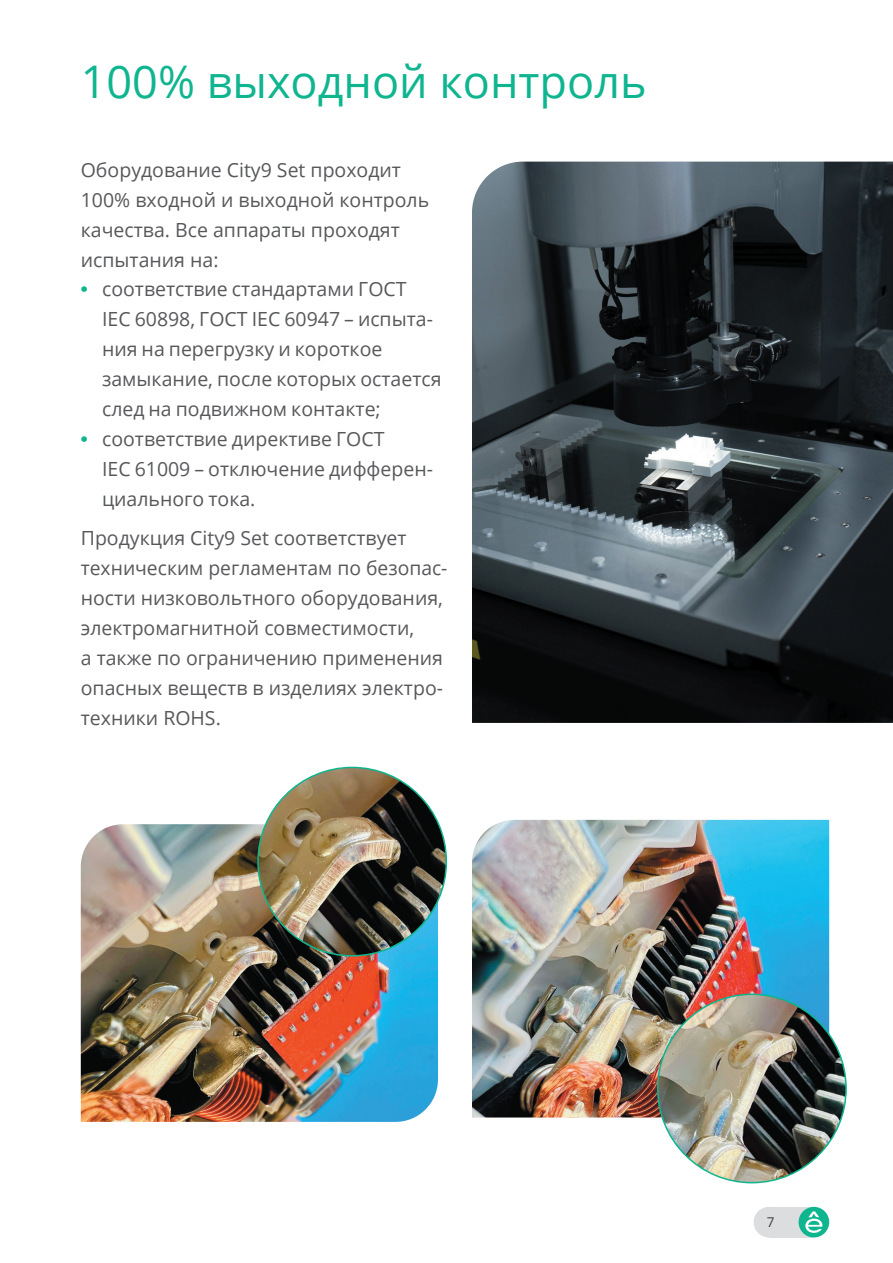
<style>
.page{position:relative;width:893px;height:1263px;background:#fff}
.page>*{position:absolute;margin:0;border:0;box-sizing:border-box;transform-origin:0 0}
.t1{font:45px "Open Sans";color:#0eb58f}
.t2{font:19.5px/30px "Open Sans";color:#57585a}
.t3{font:13.5px "Open Sans";color:#3e3e3f}
.s1{font-family:"Arial MT Pro Cyr";font-weight:700;color:#0eb58f}
</style>
<div class="page">
<div style="left:769px;top:1207px;width:43px;height:30px;background:#dcdddf"></div>
<div style="left:754px;top:1207px;width:30px;height:30px;background:#dcdddf;border-radius:50%"></div>
<div style="left:799px;top:1207px;width:30px;height:30px;background:#0eb58f;border-radius:50%"></div>
<svg style="left:805px;top:1211px;width:18px;height:22px"></svg>
<img style="left:472px;top:162px;width:421px;height:561px">
<img style="left:81px;top:824px;width:357px;height:298px">
<img style="left:472px;top:820px;width:357px;height:297px">
<img style="left:258px;top:767px;width:188px;height:189px;border-radius:94px">
<img style="left:658px;top:994px;width:188px;height:189px;border-radius:94px">
<h1 class="t1" style="left:81px;top:51px;width:567px">100% выходной контроль</h1>
<p class="t2" style="left:81px;top:154px;width:350px">Оборудование City9 Set проходит<br>100% входной и выходной контроль качества. Все аппараты проходят испытания на:</p>
<p class="t2" style="left:102px;top:274px;width:341px;text-indent:-21px"><span class="s1">•</span> соответствие стандартами ГОСТ<br>IEC 60898, ГОСТ IEC 60947 – испыта&shy;ния на перегрузку и короткое замыкание, после которых остается след на подвижном контакте;</p>
<p class="t2" style="left:102px;top:424px;width:332px;text-indent:-21px"><span class="s1">•</span> соответствие директиве ГОСТ<br>IEC 61009 – отключение дифферен&shy;циального тока.</p>
<p class="t2" style="left:81px;top:522px;width:368px">Продукция City9 Set соответствует техническим регламентам по безопас&shy;ности низковольтного оборудования, электромагнитной совместимости,<br>а также по ограничению применения опасных веществ в изделиях электро&shy;техники ROHS.</p>
<p class="t3" style="left:767px;top:1213px;width:9px">7</p>
</div>
